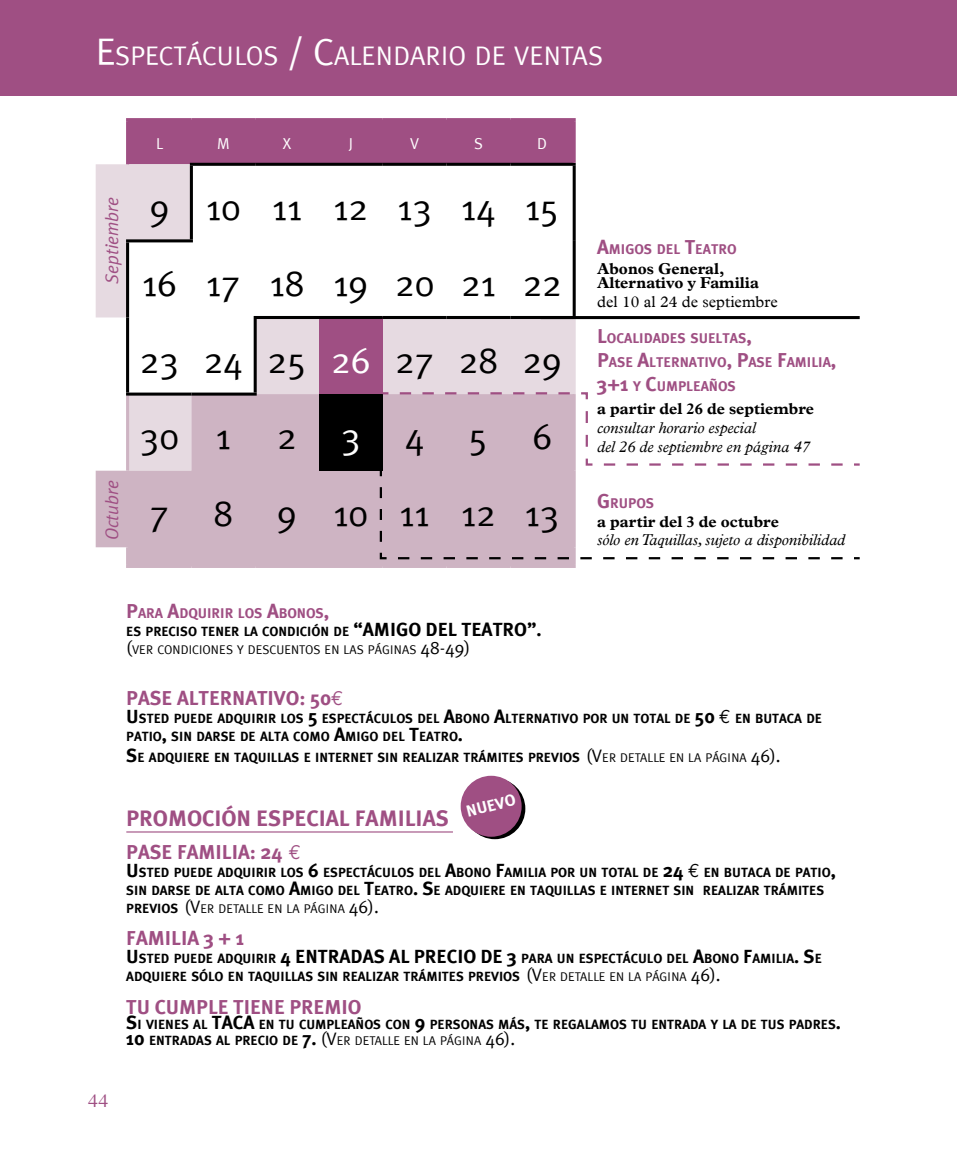
<style>
.page{position:relative;width:957px;height:1149px;background:#fff}
.page>*{position:absolute;margin:0;border:0;box-sizing:border-box;transform-origin:0 0}
.t1{font:36.68px/76.5px "Meta Plus";color:#000;text-align:justify}
.t2{font:36.68px/76.5px "Meta Plus";letter-spacing:.865em;color:#000;text-align:right}
.t3{font:26.78px "Meta Plus";color:#fff}
.t4{font:700 22.5px "Meta Plus";color:#9f4f83}
.t5{font:700 20.25px "Meta Plus";color:#9f4f83}
.t6{font:700 19.12px "Meta Plus";color:#000}
.t7{font:300 19.12px "Plantin";color:#9f4f83}
.t8{font:italic 18px "Meta Plus Normal";color:#9f4f83}
.t9{font:700 16.2px "Meta Plus";color:#fff}
.t10{font:italic 15.75px/18.9px "Plantin";color:#000}
.t11{font:700 15.75px/13.5px "Plantin";color:#000}
.t12{font:15.75px "Plantin";color:#000}
.t13{font:15.75px "Meta Plus";color:#fff}
.t14{font:700 14.17px/24.3px "Meta Plus";color:#9f4f83}
.t15{font:700 13.28px/18px "Meta Plus";color:#000}
.t16{font:12.6px "Meta Plus";letter-spacing:.01em;color:#000}
.s1{font-size:38.25px}
.s2{color:#fff}
.s3{font-size:20.25px}
.s4{font-size:19.12px}
.s5{font-size:18px}
.s6{font-family:"Euro Mono";font-weight:400}
.s7{font-family:"Euro Mono";font-weight:400;font-size:19.12px}
.s8{font-weight:400;font-size:18px}
.s9{font-weight:400;font-size:12.6px}
.s10{font-weight:700;font-size:13.28px}
.s11{font-weight:700;font-size:19.12px}
</style>
<div class="page">
<div style="left:0;top:0;width:957px;height:96px;background:#9f4f83"></div>
<div style="left:129px;top:121px;width:443px;height:43px;background:#9f4f83"></div>
<div style="left:96px;top:164px;width:32px;height:154px;background:#e6dae1"></div>
<svg style="left:128px;top:164px;width:444px;height:230px"></svg>
<div style="left:319px;top:317px;width:64px;height:77px;background:#9f4f83"></div>
<svg style="left:96px;top:394px;width:476px;height:170px;background:#d2bcc9"></svg>
<div style="left:319px;top:394px;width:64px;height:76px;background:#000"></div>
<hr style="left:126px;top:239px;width:67px;height:3px;background:#000">
<hr style="left:126px;top:242px;width:3px;height:75px;background:#000">
<hr style="left:190px;top:163px;width:65px;height:3px;background:#000">
<hr style="left:190px;top:166px;width:3px;height:73px;background:#000">
<hr style="left:255px;top:163px;width:64px;height:3px;background:#000">
<hr style="left:319px;top:163px;width:64px;height:3px;background:#000">
<hr style="left:383px;top:163px;width:63px;height:3px;background:#000">
<hr style="left:446px;top:163px;width:64px;height:3px;background:#000">
<hr style="left:254px;top:316px;width:65px;height:3px;background:#000">
<hr style="left:319px;top:316px;width:64px;height:3px;background:#000">
<hr style="left:383px;top:316px;width:63px;height:3px;background:#000">
<hr style="left:446px;top:316px;width:64px;height:3px;background:#000">
<svg style="left:572px;top:241px;width:4px;height:75px"></svg>
<hr style="left:510px;top:316px;width:66px;height:3px;background:#000">
<hr style="left:510px;top:163px;width:66px;height:3px;background:#000">
<svg style="left:572px;top:166px;width:4px;height:75px"></svg>
<hr style="left:126px;top:121px;width:3px;height:43px;background:#9f4f83">
<hr style="left:126px;top:118px;width:65px;height:3px;background:#9f4f83">
<hr style="left:191px;top:118px;width:64px;height:3px;background:#9f4f83">
<hr style="left:255px;top:118px;width:64px;height:3px;background:#9f4f83">
<hr style="left:319px;top:118px;width:64px;height:3px;background:#9f4f83">
<hr style="left:383px;top:118px;width:63px;height:3px;background:#9f4f83">
<hr style="left:446px;top:118px;width:64px;height:3px;background:#9f4f83">
<hr style="left:510px;top:118px;width:66px;height:3px;background:#9f4f83">
<svg style="left:572px;top:121px;width:4px;height:42px"></svg>
<hr style="left:572px;top:319px;width:4px;height:75px;background:#e6dae1">
<hr style="left:126px;top:395px;width:3px;height:75px;background:#ceb4c3">
<hr style="left:126px;top:547px;width:3px;height:17px;background:#ceb4c3">
<hr style="left:126px;top:564px;width:65px;height:3px;background:#ceb4c3">
<hr style="left:191px;top:564px;width:64px;height:3px;background:#ceb4c3">
<hr style="left:255px;top:564px;width:64px;height:3px;background:#ceb4c3">
<hr style="left:319px;top:564px;width:64px;height:3px;background:#ceb4c3">
<hr style="left:383px;top:564px;width:63px;height:3px;background:#ceb4c3">
<hr style="left:446px;top:564px;width:64px;height:3px;background:#ceb4c3">
<svg style="left:572px;top:560px;width:4px;height:4px"></svg>
<hr style="left:510px;top:564px;width:66px;height:3px;background:#ceb4c3">
<hr style="left:126px;top:317px;width:3px;height:75px;background:#000">
<hr style="left:254px;top:319px;width:3px;height:73px;background:#000">
<hr style="left:126px;top:392px;width:65px;height:3px;background:#000">
<hr style="left:191px;top:392px;width:66px;height:3px;background:#000">
<hr style="left:541px;top:316px;width:318px;height:3px;background:#000">
<svg style="left:382px;top:391px;width:478px;height:75px"></svg>
<svg style="left:379px;top:468px;width:481px;height:92px"></svg>
<hr style="left:126px;top:831px;width:327px;height:1px;background:#9f4f83">
<svg style="left:464px;top:778px;width:61px;height:61px"></svg>
<div style="left:461px;top:775px;width:60px;height:61px;background:#9f4f83;border-radius:50%"></div>
<h2 class="t3" style="left:96px;top:41px;width:509px"><span class="s1">E</span>SPECTÁCULOS <span class="s1">/ C</span>ALENDARIO DE VENTAS</h2>
<h3 class="t8" style="left:102px;top:284px;width:89px;rotate:-90deg">Septiembre</h3>
<h3 class="t8" style="left:102px;top:540px;width:61px;rotate:-90deg">Octubre</h3>
<p class="t13" style="left:156px;top:135px;width:9px">L</p>
<p class="t13" style="left:217px;top:135px;width:14px">M</p>
<p class="t13" style="left:283px;top:135px;width:10px">X</p>
<p class="t13" style="left:349px;top:135px;width:6px">J</p>
<p class="t13" style="left:410px;top:135px;width:10px">V</p>
<p class="t13" style="left:474px;top:135px;width:10px">S</p>
<p class="t13" style="left:537px;top:135px;width:11px">D</p>
<h1 class="t1" style="left:140px;top:168px;width:423px">9 10 11 12 13 14 15<br>16 17 18 19 20 21 22<br>23 24 25 <span class="s2">26</span> 27 28 29<br>30 1</h1>
<h1 class="t2" style="left:150px;top:398px;width:411px">2<span class="s2">3</span>456<br>7 8 9 10111213</h1>
<p class="t14" style="left:597px;top:237px;width:141px"><span class="s3">A</span>MIGOS DEL <span class="s3">T</span>EATRO</p>
<p class="t11" style="left:597px;top:263px;width:163px">Abonos General,<br>Alternativo y Familia</p>
<p class="t12" style="left:597px;top:292px;width:182px">del 10 al 24 de septiembre</p>
<p class="t14" style="left:597px;top:325px;width:241px"><span class="s3">L</span>OCALIDADES SUELTAS<span class="s3">,<br>P</span>ASE <span class="s3">A</span>LTERNATIVO<span class="s3">, P</span>ASE <span class="s3">F</span>AMILIA<span class="s3">,<br>3+1</span> Y <span class="s3">C</span>UMPLEAÑOS</p>
<p class="t11" style="left:597px;top:403px;width:218px">a partir del 26 de septiembre</p>
<p class="t10" style="left:597px;top:419px;width:214px">consultar horario especial<br>del 26 de septiembre en página 47</p>
<p class="t14" style="left:597px;top:490px;width:58px"><span class="s3">G</span>RUPOS</p>
<p class="t11" style="left:597px;top:515px;width:183px">a partir del 3 de octubre</p>
<p class="t10" style="left:597px;top:531px;width:249px">sólo en Taquillas, sujeto a disponibilidad</p>
<h3 class="t7" style="left:88px;top:1089px;width:22px">44</h3>
<p class="t14" style="left:126px;top:601px;width:204px"><span class="s3">P</span>ARA <span class="s3">A</span>DQUIRIR LOS <span class="s3">A</span>BONOS<span class="s3">,</span></p>
<p class="t15" style="left:126px;top:622px;width:311px">ES PRECISO TENER LA CONDICIÓN DE <span class="s4">“AMIGO DEL</span></p>
<h3 class="t6" style="left:461px;top:618px;width:12px">TEATRO</h3>
<h3 class="t6" style="left:527px;top:618px;width:16px">”.</h3>
<p class="t16" style="left:126px;top:642px;width:345px"><span class="s5">(</span>VER CONDICIONES Y DESCUENTOS EN LAS PÁGINAS <span class="s5">48-49)</span></p>
<h3 class="t5" style="left:126px;top:685px;width:12px">PASE</h3>
<h3 class="t5" style="left:177px;top:685px;width:13px">ALTERNATIVO</h3>
<h3 class="t5" style="left:299px;top:685px;width:45px">: 50<span class="s6">€</span></h3>
<p class="t15" style="left:126px;top:709px;width:697px"><span class="s4">U</span> STED PUEDE ADQUIRIR LOS <span class="s4">5</span> ESPECTÁCULOS DEL <span class="s4">A</span>BONO <span class="s4">A</span>LTERNATIVO POR UN TOTAL DE <span class="s4">50</span> <span class="s7">€</span> EN BUTACA DE<br>PATIO<span class="s4">,</span> SIN DARSE DE ALTA COMO <span class="s4">A</span>MIGO DEL <span class="s4">T</span>EATRO<span class="s4">.</span></p>
<p class="t15" style="left:126px;top:748px;width:656px"><span class="s4">S</span>E ADQUIERE EN TAQUILLAS E INTERNET SIN REALIZAR TRÁMITES PREVIOS <span class="s8">(V</span><span class="s9">ER DETALLE EN LA PÁGINA</span> <span class="s8">46).</span></p>
<h3 class="t4" style="left:126px;top:805px;width:324px">PROMOCIÓN ESPECIAL FAMILIAS</h3>
<h3 class="t5" style="left:126px;top:839px;width:12px">PASE</h3>
<h3 class="t5" style="left:177px;top:839px;width:48px">FAMILIA</h3>
<h3 class="t5" style="left:250px;top:839px;width:53px">: 24 <span class="s6">€</span></h3>
<p class="t15" style="left:126px;top:862px;width:711px"><span class="s4">U</span> STED PUEDE ADQUIRIR LOS <span class="s4">6</span> ESPECTÁCULOS DEL <span class="s4">A</span>BONO <span class="s4">F</span>AMILIA POR UN TOTAL DE <span class="s4">24</span> <span class="s7">€</span> EN BUTACA DE PATIO<span class="s4">,<br></span>SIN DARSE DE ALTA COMO <span class="s4">A</span>MIGO DEL <span class="s4">T</span>EATRO<span class="s4">. S</span>E ADQUIERE EN TAQUILLAS E INTERNET SIN REALIZAR TRÁMITES</p>
<p class="t16" style="left:126px;top:900px;width:254px"><span class="s10">PREVIOS</span> <span class="s5">(V</span>ER DETALLE EN LA PÁGINA <span class="s5">46).</span></p>
<h3 class="t5" style="left:126px;top:926px;width:48px">FAMILIA</h3>
<h3 class="t5" style="left:204px;top:926px;width:42px">3 + 1</h3>
<p class="t15" style="left:126px;top:949px;width:181px"><span class="s4">U</span>STED PUEDE ADQUIRIR <span class="s4">4 ENTRADAS</span></p>
<h3 class="t6" style="left:389px;top:945px;width:36px">AL PRECIO</h3>
<p class="t9" style="left:464px;top:802px;width:52px;rotate:-14deg">NUEVO</p>
<p class="t15" style="left:126px;top:949px;width:697px;text-indent:354px"><span class="s4">DE 3</span> PARA UN ESPECTÁCULO DEL <span class="s4">A</span>BONO <span class="s4">F</span>AMILIA<span class="s4">. S</span>E<br>ADQUIERE SÓLO EN TAQUILLAS SIN REALIZAR TRÁMITES PREVIOS <span class="s8">(V</span><span class="s9">ER DETALLE EN LA PÁGINA</span> <span class="s8">46).</span></p>
<h3 class="t5" style="left:126px;top:994px;width:81px">TU CUMPLE</h3>
<h3 class="t5" style="left:233px;top:994px;width:12px">TIENE</h3>
<h3 class="t5" style="left:289px;top:994px;width:62px">PREMIO</h3>
<p class="t15" style="left:126px;top:1015px;width:98px"><span class="s4">S</span>I VIENES AL <span class="s4">TACA</span></p>
<p class="t15" style="left:259px;top:1015px;width:584px">EN TU CUMPLEAÑOS CON <span class="s4">9</span> PERSONAS MÁS<span class="s4">,</span> TE REGALAMOS TU ENTRADA Y LA DE TUS PADRES<span class="s4">.</span></p>
<p class="t16" style="left:126px;top:1033px;width:390px"><span class="s11">10</span> <span class="s10">ENTRADAS AL PRECIO DE</span> <span class="s11">7.</span> <span class="s5">(V</span>ER DETALLE EN LA PÁGINA <span class="s5">46).</span></p>
</div>
